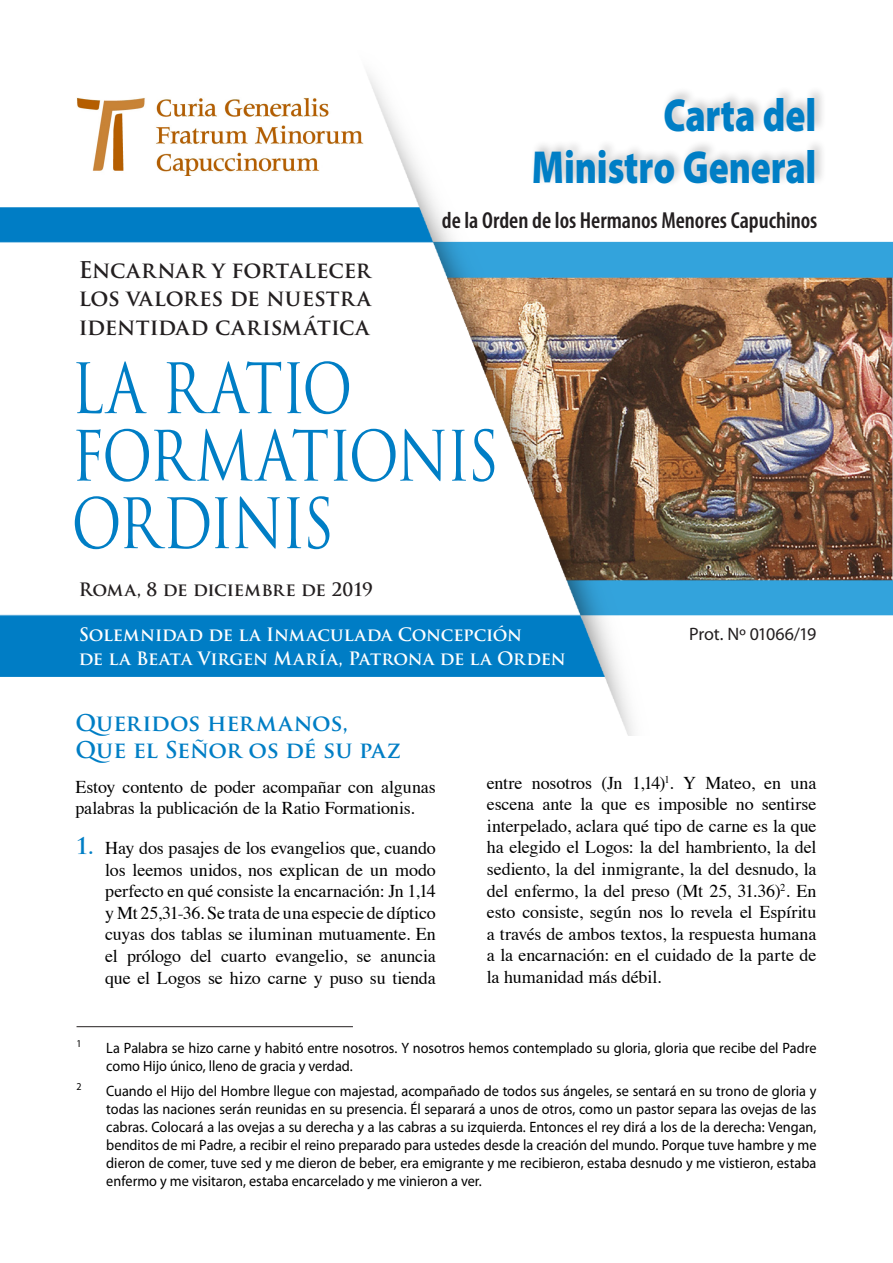
<style>
.page{position:relative;width:893px;height:1263px;background:#fff}
.page>*{position:absolute;margin:0;border:0;box-sizing:border-box;transform-origin:0 0}
.t1{font:67.5px/67.5px "Trajan Pro";letter-spacing:-.05em;color:#007ec5;scale:.82 1}
.t2{font:900 46.5px "Myriad Pro";letter-spacing:-.005em;color:#007ec5;scale:.8 1}
.t3{font:600 condensed 23.25px "Myriad Pro";color:#231f20}
.t4{font:700 22.5px/28.5px "Trajan Pro";letter-spacing:-.005em;color:#231f20;text-align:justify}
.Razdel{font:700 22.5px "Trajan Pro";letter-spacing:-.015em;color:#007ec5}
.tekst{font:18px/21.6px "Times";letter-spacing:-.01em;color:#000;text-align:justify}
.t5{font:700 18px "Trajan Pro";letter-spacing:-.01em;color:#fff}
.t6{font:700 18px "Trajan Pro";letter-spacing:-.015em;color:#231f20}
.t7{font:18px "Myriad Pro";letter-spacing:-.01em;color:#231f20}
.snoska{font:15px/18px "Myriad Pro";color:#000;scale:.95 1}
.snoska-2{font:10.5px "Myriad Pro";color:#000;scale:.95 1}
.s1{font-family:"Trajan Pro";font-weight:700;font-size:22.5px;color:#007ec5}
</style>
<div class="page">
<img style="left:0;top:72px;width:893px;height:664px">
<div style="left:529px;top:85px;width:298px;height:102px;background:#231f20;opacity:.25"></div>
<img style="left:77px;top:97px;width:287px;height:79px">
<hr style="left:77px;top:1026px;width:276px;height:1px;background:#231f20">
<p class="t2" style="left:663px;top:84px;width:193px">Carta del</p>
<p class="t2" style="left:532px;top:136px;width:357px">Ministro General</p>
<p class="t4" style="left:79px;top:256px;width:294px">Encarnar y fortalecer los valores de nuestra identidad carismática</p>
<p class="t3" style="left:442px;top:206px;width:377px">de la Orden de los Hermanos Menores Capuchinos</p>
<p class="t1" style="left:71px;top:354px;width:523px">LA RATIO<br>FORMATIONIS<br>ORDINIS</p>
<p class="t6" style="left:79px;top:578px;width:296px">Roma, 8 de diciembre de 2019</p>
<p class="t5" style="left:79px;top:623px;width:445px">Solemnidad de la Inmaculada Concepción</p>
<p class="t5" style="left:79px;top:647px;width:489px">de la Beata Virgen María, Patrona de la Orden</p>
<p class="t7" style="left:689px;top:623px;width:129px">Prot. Nº 01066/19</p>
<p class="Razdel" style="left:75px;top:709px;width:274px">Queridos hermanos,</p>
<p class="Razdel" style="left:75px;top:736px;width:327px">Que el Señor os dé su paz</p>
<p class="tekst" style="left:75px;top:774px;width:362px">Estoy contento de poder acompañar con algunas palabras la publicación de la Ratio Formationis.</p>
<p class="tekst" style="left:105px;top:836px;width:332px;text-indent:-30px"><span class="s1">1.</span> Hay dos pasajes de los evangelios que, cuando los leemos unidos, nos explican de un modo perfecto en qué consiste la encarnación: Jn 1,14 y Mt 25,31-36. Se trata de una especie de díptico cuyas dos tablas se iluminan mutuamente. En el prólogo del cuarto evangelio, se anuncia que el Logos se hizo carne y puso su tienda</p>
<p class="tekst" style="left:487px;top:770px;width:331px">entre nosotros (Jn 1,14)<sup>1</sup>. Y Mateo, en una escena ante la que es imposible no sentirse interpelado, aclara qué tipo de carne es la que ha elegido el Logos: la del hambriento, la del sediento, la del inmigrante, la del desnudo, la del enfermo, la del preso (Mt 25, 31.36)<sup>2</sup>. En esto consiste, según nos lo revela el Espíritu a través de ambos textos, la respuesta humana a la encarnación: en el cuidado de la parte de la humanidad más débil.</p>
<p class="snoska-2" style="left:77px;top:1036px;width:7px">1</p>
<p class="snoska" style="left:106px;top:1038px;width:749px">La Palabra se hizo carne y habitó entre nosotros. Y nosotros hemos contemplado su gloria, gloria que recibe del Padre como Hijo único, lleno de gracia y verdad.</p>
<p class="snoska-2" style="left:77px;top:1080px;width:7px">2</p>
<p class="snoska" style="left:106px;top:1082px;width:749px;text-align:justify">Cuando el Hijo del Hombre llegue con majestad, acompañado de todos sus ángeles, se sentará en su trono de gloria y todas las naciones serán reunidas en su presencia. Él separará a unos de otros, como un pastor separa las ovejas de las cabras. Colocará a las ovejas a su derecha y a las cabras a su izquierda. Entonces el rey dirá a los de la derecha: Vengan, benditos de mi Padre, a recibir el reino preparado para ustedes desde la creación del mundo. Porque tuve hambre y me dieron de comer, tuve sed y me dieron de beber, era emigrante y me recibieron, estaba desnudo y me vistieron, estaba enfermo y me visitaron, estaba encarcelado y me vinieron a ver.</p>
</div>
